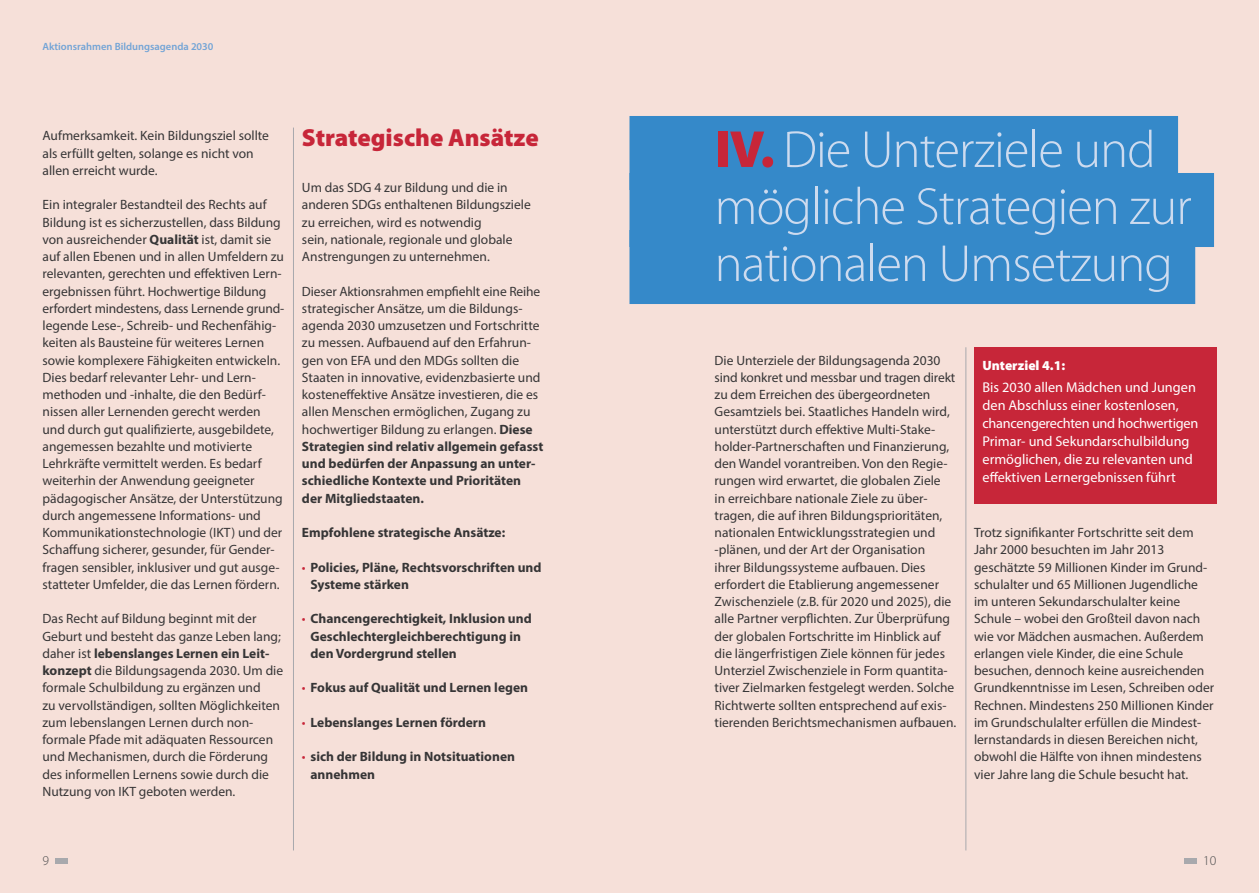
<style>
.page{position:relative;width:1259px;height:893px;background:#fff}
.page>*{position:absolute;margin:0;border:0;box-sizing:border-box;transform-origin:0 0}
.t1{font:300 52.5px/57px "Myriad Pro";letter-spacing:-.02em;color:#cddbef}
.t2{font:900 24.75px "Myriad Pro";color:#c72639}
.t3{font:14.25px/18px "Myriad Pro";color:#fff}
.t4{font:13.5px/17.2px "Myriad Pro";color:#363536}
.t5{font:700 13.5px/17.2px "Myriad Pro";color:#363536}
.t6{font:900 13.5px "Myriad Pro";color:#fff}
.t7{font:300 13.5px "Myriad Pro";color:#4b4c4d}
.t8{font:600 10.5px "Myriad Pro";color:#73a4d6}
.s1{font-weight:700}
.s2{font-weight:400;color:#c72639}
.s3{font-weight:900;color:#c72639}
</style>
<div class="page">
<div style="left:0;top:0;width:629px;height:893px;background:#f6e0d9"></div>
<div style="left:629px;top:0;width:630px;height:893px;background:#f6e0d9"></div>
<div style="left:1184px;top:858px;width:13px;height:5px;background:#a8a9ad"></div>
<div style="left:55px;top:858px;width:13px;height:5px;background:#a8a9ad"></div>
<hr style="left:293px;top:128px;width:1px;height:722px;background:#a8a9ad">
<hr style="left:965px;top:347px;width:1px;height:503px;background:#a8a9ad">
<div style="left:974px;top:347px;width:242px;height:157px;background:#c72639"></div>
<div style="left:629px;top:116px;width:549px;height:74px;background:#3589c9"></div>
<div style="left:629px;top:173px;width:585px;height:74px;background:#3589c9"></div>
<div style="left:629px;top:230px;width:566px;height:74px;background:#3589c9"></div>
<p class="t8" style="left:43px;top:40px;width:172px">Aktionsrahmen Bildungsagenda 2030</p>
<p class="t4" style="left:43px;top:127px;width:228px">Aufmerksamkeit. Kein Bildungsziel sollte als erfüllt gelten, solange es nicht von allen erreicht wurde.</p>
<p class="t4" style="left:43px;top:196px;width:243px">Ein integraler Bestandteil des Rechts auf Bildung ist es sicherzustellen, dass Bildung von ausreichender <span class="s1">Qualität</span> ist, damit sie auf allen Ebenen und in allen Umfeldern zu relevanten, gerechten und effektiven Lern&shy;ergebnissen führt. Hochwertige Bildung erfordert mindestens, dass Lernende grund&shy;legende Lese-, Schreib- und Rechenfähig&shy;keiten als Bausteine für weiteres Lernen sowie komplexere Fähigkeiten entwickeln.<br>Dies bedarf relevanter Lehr- und Lern&shy;methoden und -inhalte, die den Bedürf&shy;nissen aller Lernenden gerecht werden und durch gut qualifizierte, ausgebildete, angemessen bezahlte und motivierte Lehrkräfte vermittelt werden. Es bedarf weiterhin der Anwendung geeigneter pädagogischer Ansätze, der Unterstützung durch angemessene Informations- und Kommunikationstechnologie (IKT) und der Schaffung sicherer, gesunder, für Gender&shy;fragen sensibler, inklusiver und gut ausge&shy;statteter Umfelder, die das Lernen fördern.</p>
<p class="t4" style="left:43px;top:610px;width:242px">Das Recht auf Bildung beginnt mit der Geburt und besteht das ganze Leben lang; daher ist <span class="s1">lebenslanges Lernen ein Leit&shy;konzept</span> die Bildungsagenda 2030. Um die formale Schulbildung zu ergänzen und<br>zu vervollständigen, sollten Möglichkeiten zum lebenslangen Lernen durch non&shy;formale Pfade mit adäquaten Ressourcen und Mechanismen, durch die Förderung des informellen Lernens sowie durch die Nutzung von IKT geboten werden.</p>
<h2 class="t2" style="left:302px;top:124px;width:238px">Strategische Ansätze</h2>
<p class="t4" style="left:302px;top:179px;width:230px">Um das SDG 4 zur Bildung und die in anderen SDGs enthaltenen Bildungsziele zu erreichen, wird es notwendig<br>sein, nationale, regionale und globale Anstrengungen zu unternehmen.</p>
<p class="t4" style="left:302px;top:282px;width:243px">Dieser Aktionsrahmen empfiehlt eine Reihe strategischer Ansätze, um die Bildungs&shy;agenda 2030 umzusetzen und Fortschritte zu messen. Aufbauend auf den Erfahrun&shy;gen von EFA und den MDGs sollten die Staaten in innovative, evidenzbasierte und kosteneffektive Ansätze investieren, die es allen Menschen ermöglichen, Zugang zu hochwertiger Bildung zu erlangen. <span class="s1">Diese Strategien sind relativ allgemein gefasst und bedürfen der Anpassung an unter&shy;schiedliche Kontexte und Prioritäten der Mitgliedstaaten.</span></p>
<p class="t5" style="left:302px;top:523px;width:205px">Empfohlene strategische Ansätze:</p>
<p class="t5" style="left:310px;top:558px;width:233px;text-indent:-9px"><span class="s2">•</span> Policies, Pläne, Rechtsvorschriften und<br>Systeme stärken</p>
<p class="t5" style="left:310px;top:610px;width:223px;text-indent:-9px"><span class="s2">•</span> Chancengerechtigkeit, Inklusion und<br>Geschlechtergleichberechtigung in den Vordergrund stellen</p>
<p class="t5" style="left:302px;top:679px;width:228px"><span class="s2">•</span> Fokus auf Qualität und Lernen legen</p>
<p class="t5" style="left:302px;top:713px;width:185px"><span class="s2">•</span> Lebenslanges Lernen fördern</p>
<p class="t5" style="left:310px;top:748px;width:206px;text-indent:-9px"><span class="s2">•</span> sich der Bildung in Notsituationen annehmen</p>
<h1 class="t1" style="left:714px;top:120px;width:479px"><span class="s3">IV.</span> Die Unterziele und mögliche Strategien zur nationalen Umsetzung</h1>
<p class="t4" style="left:714px;top:351px;width:243px">Die Unterziele der Bildungsagenda 2030 sind konkret und messbar und tragen direkt zu dem Erreichen des übergeordneten Gesamtziels bei. Staatliches Handeln wird, unterstützt durch effektive Multi-Stake&shy;holder-Partnerschaften und Finanzierung, den Wandel vorantreiben. Von den Regie&shy;rungen wird erwartet, die globalen Ziele<br>in erreichbare nationale Ziele zu über&shy;tragen, die auf ihren Bildungsprioritäten, nationalen Entwicklungsstrategien und -plänen, und der Art der Organisation<br>ihrer Bildungssysteme aufbauen. Dies erfordert die Etablierung angemessener Zwischenziele (z.B. für 2020 und 2025), die alle Partner verpflichten. Zur Überprüfung der globalen Fortschritte im Hinblick auf die längerfristigen Ziele können für jedes Unterziel Zwischenziele in Form quantita&shy;tiver Zielmarken festgelegt werden. Solche Richtwerte sollten entsprechend auf exis&shy;tierenden Berichtsmechanismen aufbauen.</p>
<p class="t6" style="left:982px;top:358px;width:84px">Unterziel 4.1:</p>
<p class="t3" style="left:982px;top:378px;width:217px">Bis 2030 allen Mädchen und Jungen den Abschluss einer kostenlosen, chancengerechten und hochwertigen Primar- und Sekundarschulbildung ermöglichen, die zu relevanten und effektiven Lernergebnissen führt</p>
<p class="t4" style="left:974px;top:524px;width:242px">Trotz signifikanter Fortschritte seit dem Jahr 2000 besuchten im Jahr 2013 geschätzte 59 Millionen Kinder im Grund&shy;schulalter und 65 Millionen Jugendliche im unteren Sekundarschulalter keine Schule – wobei den Großteil davon nach wie vor Mädchen ausmachen. Außerdem erlangen viele Kinder, die eine Schule besuchen, dennoch keine ausreichenden Grundkenntnisse im Lesen, Schreiben oder Rechnen. Mindestens 250 Millionen Kinder im Grundschulalter erfüllen die Mindest&shy;lernstandards in diesen Bereichen nicht, obwohl die Hälfte von ihnen mindestens vier Jahre lang die Schule besucht hat.</p>
<p class="t7" style="left:43px;top:852px;width:8px">9</p>
<p class="t7" style="left:1203px;top:852px;width:15px">10</p>
</div>
